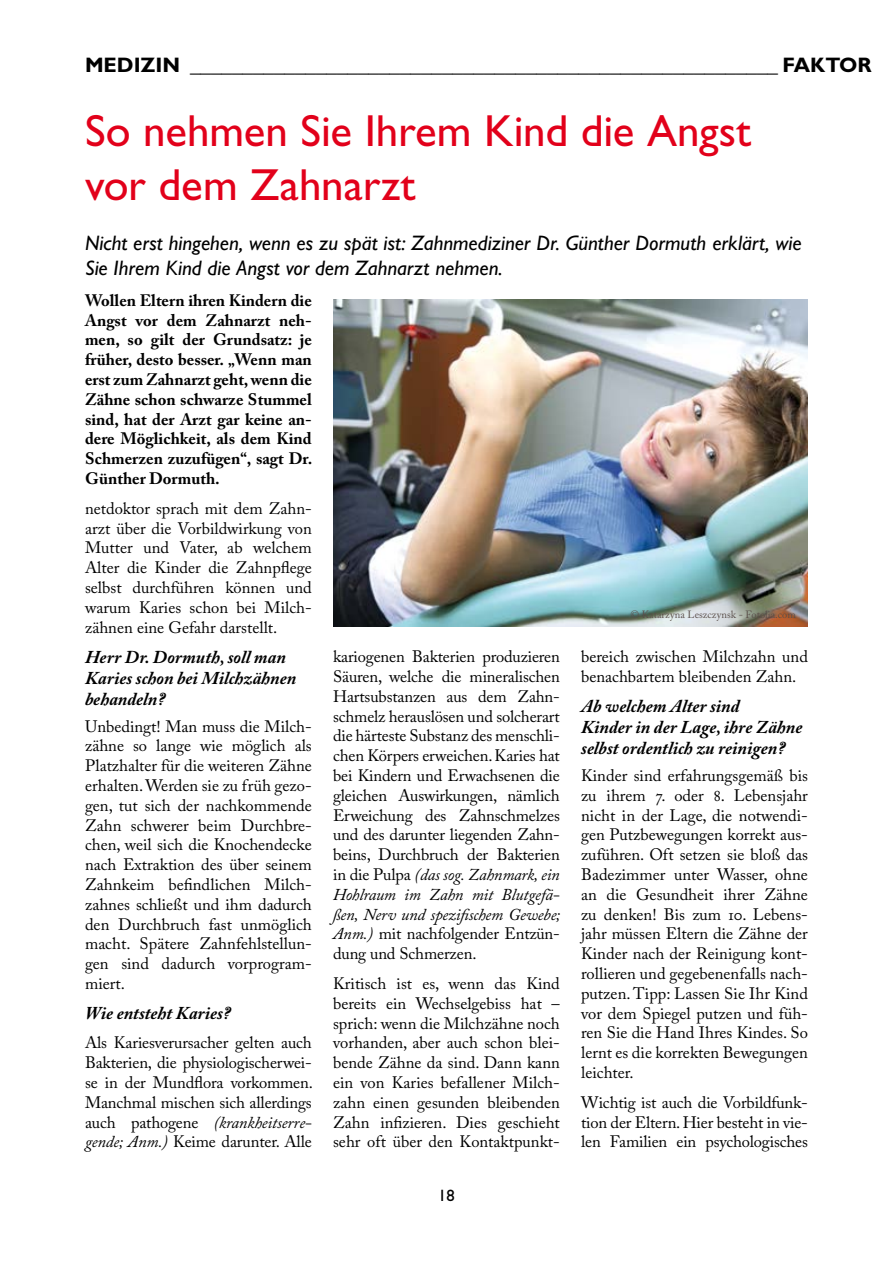
<style>
.page{position:relative;width:893px;height:1263px;background:#fff}
.page>*{position:absolute;margin:0;border:0;box-sizing:border-box;transform-origin:0 0}
.t1{font:45px/54px "Gill Sans Std";letter-spacing:-.005em;color:#e2001a}
.t2{font:italic 21px/25.2px "Gill Sans Std";color:#000}
.t3{font:21px "Gill Sans Std";color:#000}
.t4{font:italic 700 18px/21px "Adobe Caslon Pro";color:#000}
.t5{font:16.5px/19.8px "Adobe Caslon Pro";color:#000;text-align:justify}
.t6{font:700 16.5px/19.8px "Adobe Caslon Pro";color:#000;text-align:justify}
.t7{font:16.5px "Gill Sans Std";color:#000}
.t8{font:10.5px "Adobe Caslon Pro";color:#5a4f4a}
.s1{font-weight:700}
.s2{font-style:italic}
</style>
<div class="page">
<img style="left:333px;top:300px;width:475px;height:326px">
<p class="t3" style="left:85px;top:53px;width:788px"><span class="s1">MEDIZIN</span> ________________________________________________________ <span class="s1">FAKTOR</span></p>
<h1 class="t1" style="left:85px;top:104px;width:668px">So nehmen Sie Ihrem Kind die Angst vor dem Zahnarzt</h1>
<p class="t2" style="left:85px;top:231px;width:718px">Nicht erst hingehen, wenn es zu spät ist: Zahnmediziner Dr. Günther Dormuth erklärt, wie<br>Sie Ihrem Kind die Angst vor dem Zahnarzt nehmen.</p>
<p class="t6" style="left:85px;top:290px;width:229px">Wollen Eltern ihren Kindern die Angst vor dem Zahnarzt neh&shy;men, so gilt der Grundsatz: je früher, desto besser. „Wenn man erst zum Zahnarzt geht, wenn die Zähne schon schwarze Stummel sind, hat der Arzt gar keine an&shy;dere Möglichkeit, als dem Kind Schmerzen zuzufügen“, sagt Dr.<br>Günther Dormuth.</p>
<p class="t5" style="left:85px;top:498px;width:228px">netdoktor sprach mit dem Zahn&shy;arzt über die Vorbildwirkung von Mutter und Vater, ab welchem Alter die Kinder die Zahnpflege selbst durchführen können und warum Karies schon bei Milch&shy;zähnen eine Gefahr darstellt.</p>
<p class="t4" style="left:85px;top:646px;width:213px">Herr Dr. Dormuth, soll man<br>Karies schon bei Milchzähnen behandeln?</p>
<p class="t5" style="left:85px;top:716px;width:228px">Unbedingt! Man muss die Milch&shy;zähne so lange wie möglich als Platzhalter für die weiteren Zähne erhalten. Werden sie zu früh gezo&shy;gen, tut sich der nachkommende Zahn schwerer beim Durchbre&shy;chen, weil sich die Knochendecke nach Extraktion des über seinem Zahnkeim befindlichen Milch&shy;zahnes schließt und ihm dadurch den Durchbruch fast unmöglich macht. Spätere Zahnfehlstellun&shy;gen sind dadurch vorprogram&shy;miert.</p>
<p class="t4" style="left:85px;top:1002px;width:147px">Wie entsteht Karies?</p>
<p class="t5" style="left:85px;top:1033px;width:229px">Als Kariesverursacher gelten auch Bakterien, die physiologischerwei&shy;se in der Mundflora vorkommen.<br>Manchmal mischen sich allerdings auch pathogene <span class="s2">(krankheitserre&shy;gende; Anm.)</span> Keime darunter. Alle</p>
<p class="t8" style="left:630px;top:608px;width:167px">© Katarzyna Leszczynsk - Fotolia.com</p>
<p class="t5" style="left:333px;top:647px;width:229px">kariogenen Bakterien produzieren Säuren, welche die mineralischen Hartsubstanzen aus dem Zahn&shy;schmelz herauslösen und solcherart die härteste Substanz des menschli&shy;chen Körpers erweichen. Karies hat bei Kindern und Erwachsenen die gleichen Auswirkungen, nämlich Erweichung des Zahnschmelzes und des darunter liegenden Zahn&shy;beins, Durchbruch der Bakterien in die Pulpa <span class="s2">(das sog. Zahnmark, ein Hohlraum im Zahn mit Blutgefä&shy;ßen, Nerv und spezifischem Gewebe; Anm.)</span> mit nachfolgender Entzün&shy;dung und Schmerzen.</p>
<p class="t5" style="left:333px;top:973px;width:228px">Kritisch ist es, wenn das Kind bereits ein Wechselgebiss hat – sprich: wenn die Milchzähne noch vorhanden, aber auch schon blei&shy;bende Zähne da sind. Dann kann ein von Karies befallener Milch&shy;zahn einen gesunden bleibenden Zahn infizieren. Dies geschieht sehr oft über den Kontaktpunkt-</p>
<p class="t5" style="left:581px;top:647px;width:228px">bereich zwischen Milchzahn und benachbartem bleibenden Zahn.</p>
<p class="t4" style="left:581px;top:695px;width:223px">Ab welchem Alter sind<br>Kinder in der Lage, ihre Zähne selbst ordentlich zu reinigen?</p>
<p class="t5" style="left:581px;top:765px;width:228px">Kinder sind erfahrungsgemäß bis zu ihrem 7. oder 8. Lebensjahr nicht in der Lage, die notwendi&shy;gen Putzbewegungen korrekt aus&shy;zuführen. Oft setzen sie bloß das Badezimmer unter Wasser, ohne an die Gesundheit ihrer Zähne zu denken! Bis zum 10. Lebens&shy;jahr müssen Eltern die Zähne der Kinder nach der Reinigung kont&shy;rollieren und gegebenenfalls nach&shy;putzen. Tipp: Lassen Sie Ihr Kind vor dem Spiegel putzen und füh&shy;ren Sie die Hand Ihres Kindes. So lernt es die korrekten Bewegungen leichter.</p>
<p class="t5" style="left:581px;top:1092px;width:228px">Wichtig ist auch die Vorbildfunk&shy;tion der Eltern. Hier besteht in vie&shy;len Familien ein psychologisches</p>
<p class="t7" style="left:438px;top:1186px;width:18px">18</p>
</div>
